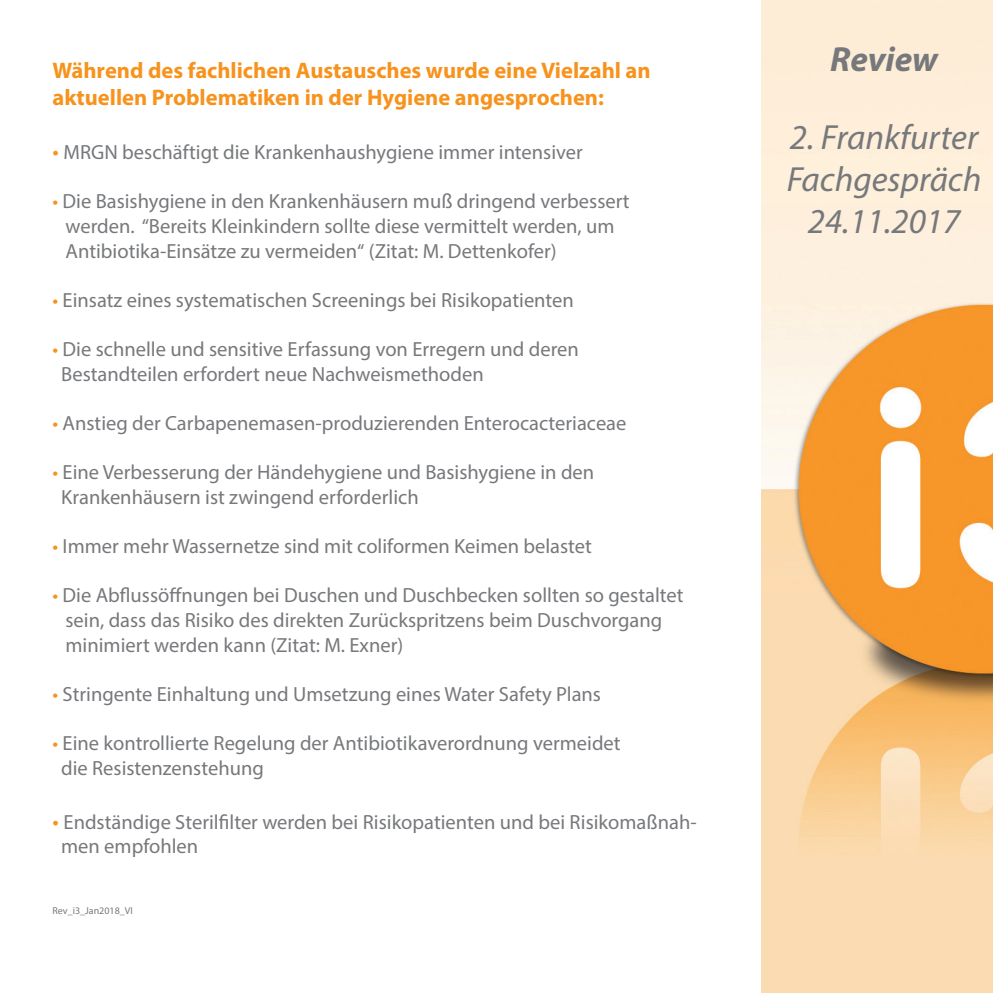
<style>
.page{position:relative;width:993px;height:993px;background:#fff}
.page>*{position:absolute;margin:0;border:0;box-sizing:border-box;transform-origin:0 0}
.t1{font:italic 35px/42px "Myriad Pro";color:#76787b;text-align:center}
.t2{font:italic 700 35px "Myriad Pro";letter-spacing:-.005em;color:#76787b}
.t3{font:700 22.5px/27px "Myriad Pro";color:#f7931d}
.t4{font:20.5px/24.5px "Myriad Pro";color:#76787b}
.t5{font:10px "Myriad Pro";color:#76787b}
.s1{font-size:22.5px;color:#f7931d}
.s2{color:#f7931d}
</style>
<div class="page">
<img style="left:761px;top:0;width:231px;height:992px">
<p class="t3" style="left:52px;top:56px;width:599px">Während des fachlichen Austausches wurde eine Vielzahl an aktuellen Problematiken in der Hygiene angesprochen:</p>
<p class="t4" style="left:52px;top:140px;width:531px"><span class="s1">•</span> MRGN beschäftigt die Krankenhaushygiene immer intensiver</p>
<p class="t4" style="left:65px;top:189px;width:565px;text-indent:-13px"><span class="s2">•</span> Die Basishygiene in den Krankenhäusern muß dringend verbessert werden. “Bereits Kleinkindern sollte diese vermittelt werden, um<br>Antibiotika-Einsätze zu vermeiden“ (Zitat: M. Dettenkofer)</p>
<p class="t4" style="left:52px;top:287px;width:522px"><span class="s2">•</span> Einsatz eines systematischen Screenings bei Risikopatienten</p>
<p class="t4" style="left:61px;top:336px;width:519px;text-indent:-9px"><span class="s2">•</span> Die schnelle und sensitive Erfassung von Erregern und deren<br>Bestandteilen erfordert neue Nachweismethoden</p>
<p class="t4" style="left:52px;top:410px;width:575px"><span class="s2">•</span> Anstieg der Carbapenemasen-produzierenden Enterocacteriaceae</p>
<p class="t4" style="left:61px;top:459px;width:534px;text-indent:-9px"><span class="s2">•</span> Eine Verbesserung der Händehygiene und Basishygiene in den<br>Krankenhäusern ist zwingend erforderlich</p>
<p class="t4" style="left:52px;top:533px;width:541px"><span class="s2">•</span> Immer mehr Wassernetze sind mit coliformen Keimen belastet</p>
<p class="t4" style="left:65px;top:582px;width:619px;text-indent:-13px"><span class="s2">•</span> Die Abflussöffnungen bei Duschen und Duschbecken sollten so gestaltet sein, dass das Risiko des direkten Zurückspritzens beim Duschvorgang minimiert werden kann (Zitat: M. Exner)</p>
<p class="t4" style="left:52px;top:681px;width:550px"><span class="s2">•</span> Stringente Einhaltung und Umsetzung eines Water Safety Plans</p>
<p class="t4" style="left:61px;top:730px;width:560px;text-indent:-9px"><span class="s2">•</span> Eine kontrollierte Regelung der Antibiotikaverordnung vermeidet die Resistenzenstehung</p>
<p class="t4" style="left:61px;top:809px;width:636px;text-indent:-9px"><span class="s1">•</span> Endständige Sterilfilter werden bei Risikopatienten und bei Risikomaßnah&shy;men empfohlen</p>
<p class="t5" style="left:52px;top:904px;width:82px">Rev_i3_Jan2018_VI</p>
<h1 class="t2" style="left:830px;top:36px;width:109px">Review</h1>
<h1 class="t1" style="left:786px;top:115px;width:196px">2. Frankfurter<br>Fachgespräch<br>24.11.2017</h1>
</div>
